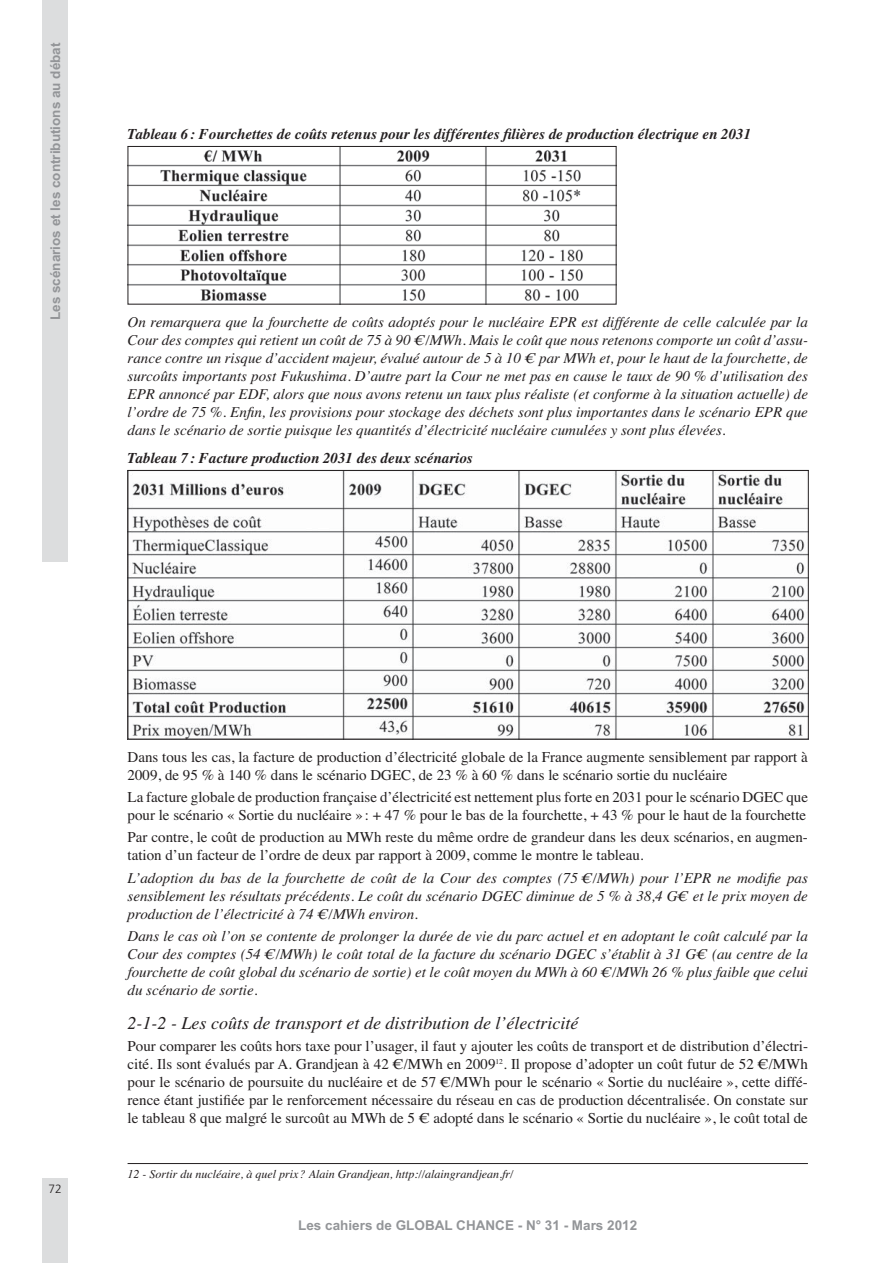
<style>
.page{position:relative;width:893px;height:1263px;background:#fff}
.page>*{position:absolute;margin:0;border:0;box-sizing:border-box;transform-origin:0 0}
.t1{font:italic 18px "Times";color:#231f20}
.t2{font:italic 15px/18px "Times";color:#231f20;text-align:justify}
.t3{font:15px/18px "Times";color:#231f20}
.t4{font:italic 700 15px "Times";color:#231f20}
.t5{font:700 13.5px "Arial";color:#939598}
.t6{font:italic 12px "Times";color:#231f20}
.t7{font:300 12px "Frutiger";color:#231f20}
</style>
<div class="page">
<div style="left:43px;top:1178px;width:25px;height:85px;background:#dcddde"></div>
<div style="left:43px;top:0;width:25px;height:561px;background:#dcddde"></div>
<img style="left:130px;top:148px;width:484px;height:154px">
<div style="left:128px;top:146px;width:488px;height:158px;border:1px solid #231f20"></div>
<img style="left:130px;top:472px;width:677px;height:265px">
<div style="left:128px;top:470px;width:681px;height:269px;border:1px solid #231f20"></div>
<hr style="left:128px;top:1163px;width:680px;height:1px;background:#231f20">
<p class="t5" style="left:48px;top:320px;width:279px;rotate:-90deg">Les scénarios et les contributions au débat</p>
<p class="t4" style="left:128px;top:128px;width:625px">Tableau 6 : Fourchettes de coûts retenus pour les différentes filières de production électrique en 2031</p>
<p class="t2" style="left:128px;top:314px;width:682px">On remarquera que la fourchette de coûts adoptés pour le nucléaire EPR est différente de celle calculée par la Cour des comptes qui retient un coût de 75 à 90 €/MWh. Mais le coût que nous retenons comporte un coût d’assu&shy;rance contre un risque d’accident majeur, évalué autour de 5 à 10 € par MWh et, pour le haut de la fourchette, de surcoûts importants post Fukushima. D’autre part la Cour ne met pas en cause le taux de 90 % d’utilisation des EPR annoncé par EDF, alors que nous avons retenu un taux plus réaliste (et conforme à la situation actuelle) de l’ordre de 75 %. Enfin, les provisions pour stockage des déchets sont plus importantes dans le scénario EPR que dans le scénario de sortie puisque les quantités d’électricité nucléaire cumulées y sont plus élevées.</p>
<p class="t4" style="left:128px;top:452px;width:347px">Tableau 7 : Facture production 2031 des deux scénarios</p>
<p class="t7" style="left:49px;top:1184px;width:15px">72</p>
<p class="t3" style="left:128px;top:749px;width:682px">Dans tous les cas, la facture de production d’électricité globale de la France augmente sensiblement par rapport à<br>2009, de 95 % à 140 % dans le scénario DGEC, de 23 % à 60 % dans le scénario sortie du nucléaire</p>
<p class="t3" style="left:128px;top:789px;width:682px">La facture globale de production française d’électricité est nettement plus forte en 2031 pour le scénario DGEC que pour le scénario « Sortie du nucléaire » : + 47 % pour le bas de la fourchette, + 43 % pour le haut de la fourchette</p>
<p class="t3" style="left:128px;top:830px;width:682px">Par contre, le coût de production au MWh reste du même ordre de grandeur dans les deux scénarios, en augmen&shy;tation d’un facteur de l’ordre de deux par rapport à 2009, comme le montre le tableau.</p>
<p class="t2" style="left:128px;top:870px;width:682px">L’adoption du bas de la fourchette de coût de la Cour des comptes (75 €/MWh) pour l’EPR ne modifie pas sensiblement les résultats précédents. Le coût du scénario DGEC diminue de 5 % à 38,4 G€ et le prix moyen de production de l’électricité à 74 €/MWh environ.</p>
<p class="t2" style="left:128px;top:928px;width:682px">Dans le cas où l’on se contente de prolonger la durée de vie du parc actuel et en adoptant le coût calculé par la Cour des comptes (54 €/MWh) le coût total de la facture du scénario DGEC s’établit à 31 G€ (au centre de la fourchette de coût global du scénario de sortie) et le coût moyen du MWh à 60 €/MWh 26 % plus faible que celui du scénario de sortie.</p>
<p class="t1" style="left:128px;top:1016px;width:452px">2-1-2 - Les coûts de transport et de distribution de l’électricité</p>
<p class="t3" style="left:128px;top:1039px;width:682px;text-align:justify">Pour comparer les coûts hors taxe pour l’usager, il faut y ajouter les coûts de transport et de distribution d’électri&shy;cité. Ils sont évalués par A. Grandjean à 42 €/MWh en 2009<sup>12</sup>. Il propose d’adopter un coût futur de 52 €/MWh pour le scénario de poursuite du nucléaire et de 57 €/MWh pour le scénario « Sortie du nucléaire », cette diffé&shy;rence étant justifiée par le renforcement nécessaire du réseau en cas de production décentralisée. On constate sur le tableau 8 que malgré le surcoût au MWh de 5 € adopté dans le scénario « Sortie du nucléaire », le coût total de</p>
<p class="t6" style="left:128px;top:1169px;width:387px">12 - Sortir du nucléaire, à quel prix ? Alain Grandjean, http://alaingrandjean.fr/</p>
<p class="t5" style="left:298px;top:1218px;width:340px">Les cahiers de GLOBAL CHANCE - N° 31 - Mars 2012</p>
</div>
